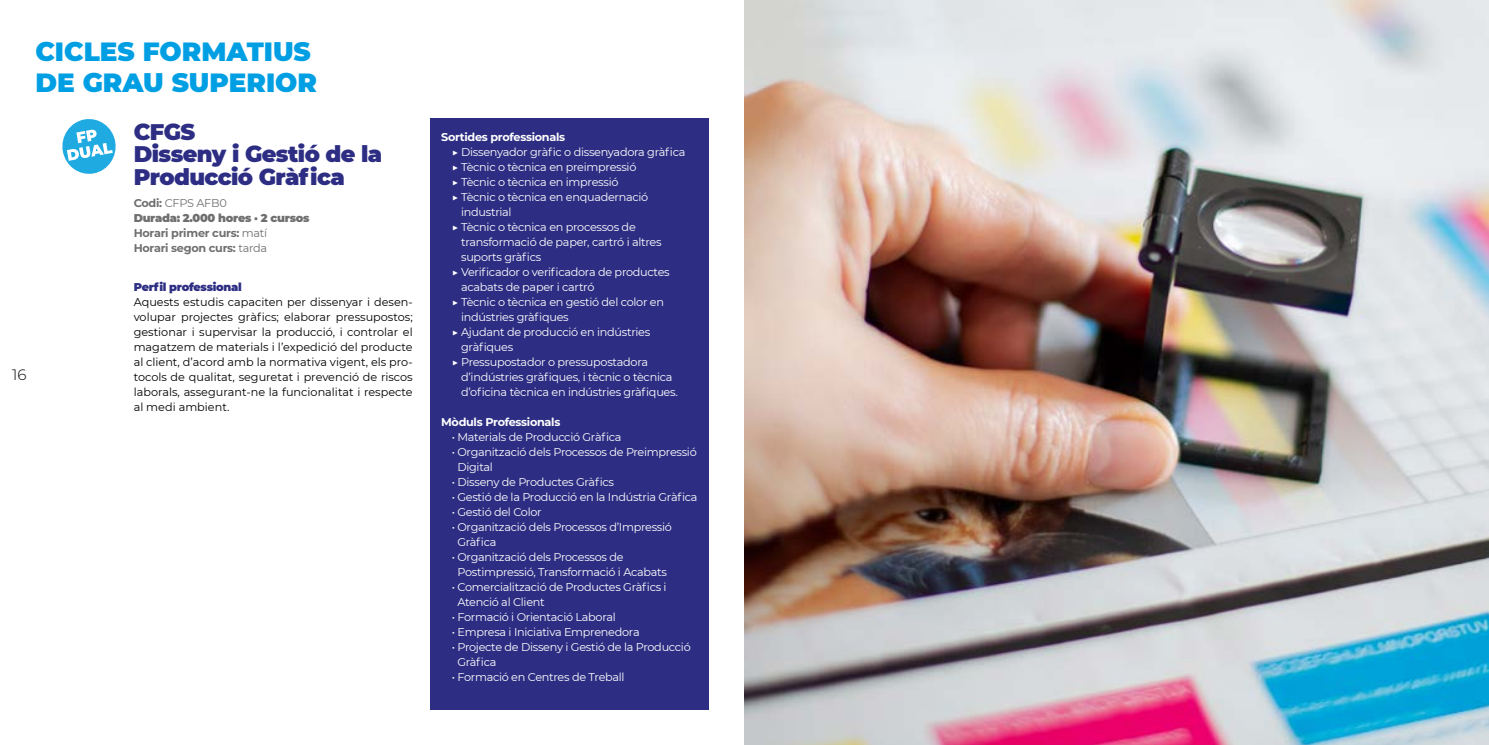
<style>
.page{position:relative;width:1489px;height:745px;background:#fff}
.page>*{position:absolute;margin:0;border:0;box-sizing:border-box;transform-origin:0 0}
.t1{font:900 26.25px/31.5px "Montserrat";color:#009fe3}
.t2{font:900 22.5px/22.5px "Montserrat";letter-spacing:-.025em;color:#2d2e83}
.t3{font:300 15px "Montserrat";color:#000}
.t4{font:11.25px/15px "Montserrat";letter-spacing:-.025em;color:#fff}
.t5{font:11.25px/15px "Montserrat";color:#000;text-align:justify}
.t6{font:700 11.25px/15px "Montserrat";letter-spacing:-.025em;color:#706f6f}
.t7{font:700 11.25px "Montserrat";letter-spacing:-.025em;color:#fff}
.t8{font:900 11.25px "Montserrat";letter-spacing:-.025em;color:#2d2e83}
.s1{font-weight:400}
.s2{font-weight:900}
</style>
<div class="page">
<div style="left:430px;top:118px;width:279px;height:591px;background:#2d2e83"></div>
<img style="left:744px;top:0;width:744px;height:744px">
<svg style="left:62px;top:119px;width:54px;height:55px"></svg>
<h1 class="t1" style="left:35px;top:34px;width:283px">CICLES FORMATIUS<br>DE GRAU SUPERIOR</h1>
<h3 class="t3" style="left:12px;top:364px;width:16px">16</h3>
<h2 class="t2" style="left:134px;top:119px;width:250px">CFGS<br>Disseny i Gestió de la<br>Producció Gràfica</h2>
<p class="t6" style="left:134px;top:195px;width:177px">Codi: <span class="s1">CFPS AFB0<br></span><span class="s2">Durada: 2.000 hores · 2 cursos<br></span>Horari primer curs: <span class="s1">matí<br></span>Horari segon curs: <span class="s1">tarda</span></p>
<p class="t8" style="left:134px;top:278px;width:109px">Perfil professional</p>
<p class="t5" style="left:134px;top:294px;width:280px">Aquests estudis capaciten per dissenyar i desen&shy;volupar projectes gràfics; elaborar pressupostos; gestionar i supervisar la producció, i controlar el magatzem de materials i l’expedició del producte al client, d’acord amb la normativa vigent, els pro&shy;tocols de qualitat, seguretat i prevenció de riscos laborals, assegurant-ne la funcionalitat i respecte al medi ambient.</p>
<p class="t7" style="left:441px;top:128px;width:126px">Sortides professionals</p>
<p class="t4" style="left:452px;top:144px;width:235px">▶ Dissenyador gràfic o dissenyadora gràfica</p>
<p class="t4" style="left:452px;top:159px;width:186px">▶ Tècnic o tècnica en preimpressió</p>
<p class="t4" style="left:452px;top:174px;width:168px">▶ Tècnic o tècnica en impressió</p>
<p class="t4" style="left:452px;top:189px;width:198px">▶ Tècnic o tècnica en enquadernació</p>
<p class="t4" style="left:461px;top:204px;width:52px">industrial</p>
<p class="t4" style="left:452px;top:219px;width:185px">▶ Tècnic o tècnica en processos de</p>
<p class="t4" style="left:461px;top:234px;width:202px">transformació de paper, cartró i altres</p>
<p class="t4" style="left:461px;top:249px;width:82px">suports gràfics</p>
<p class="t4" style="left:452px;top:264px;width:219px">▶ Verificador o verificadora de productes</p>
<p class="t4" style="left:461px;top:279px;width:135px">acabats de paper i cartró</p>
<p class="t4" style="left:452px;top:293px;width:214px">▶ Tècnic o tècnica en gestió del color en</p>
<p class="t4" style="left:461px;top:308px;width:109px">indústries gràfiques</p>
<p class="t4" style="left:452px;top:323px;width:200px">▶ Ajudant de producció en indústries</p>
<p class="t4" style="left:461px;top:338px;width:54px">gràfiques</p>
<p class="t4" style="left:452px;top:353px;width:198px">▶ Pressupostador o pressupostadora</p>
<p class="t4" style="left:461px;top:368px;width:213px">d’indústries gràfiques, i tècnic o tècnica</p>
<p class="t4" style="left:461px;top:383px;width:218px">d’oficina tècnica en indústries gràfiques.</p>
<p class="t7" style="left:441px;top:413px;width:121px">Mòduls Professionals</p>
<p class="t4" style="left:452px;top:428px;width:171px">• Materials de Producció Gràfica</p>
<p class="t4" style="left:457px;top:443px;width:241px;text-indent:-6px">• Organització dels Processos de Preimpressió<br>Digital</p>
<p class="t4" style="left:452px;top:473px;width:164px">• Disseny de Productes Gràfics</p>
<p class="t4" style="left:452px;top:488px;width:247px">• Gestió de la Producció en la Indústria Gràfica</p>
<p class="t4" style="left:452px;top:503px;width:91px">• Gestió del Color</p>
<p class="t4" style="left:457px;top:518px;width:216px;text-indent:-6px">• Organització dels Processos d’Impressió<br>Gràfica</p>
<p class="t4" style="left:457px;top:548px;width:211px;text-indent:-6px">• Organització dels Processos de<br>Postimpressió, Transformació i Acabats</p>
<p class="t4" style="left:457px;top:578px;width:211px;text-indent:-6px">• Comercialització de Productes Gràfics i<br>Atenció al Client</p>
<p class="t4" style="left:452px;top:608px;width:166px">• Formació i Orientació Laboral</p>
<p class="t4" style="left:452px;top:623px;width:189px">• Empresa i Iniciativa Emprenedora</p>
<p class="t4" style="left:457px;top:638px;width:235px;text-indent:-6px">• Projecte de Disseny i Gestió de la Producció<br>Gràfica</p>
<p class="t4" style="left:452px;top:668px;width:174px">• Formació en Centres de Treball</p>
</div>
